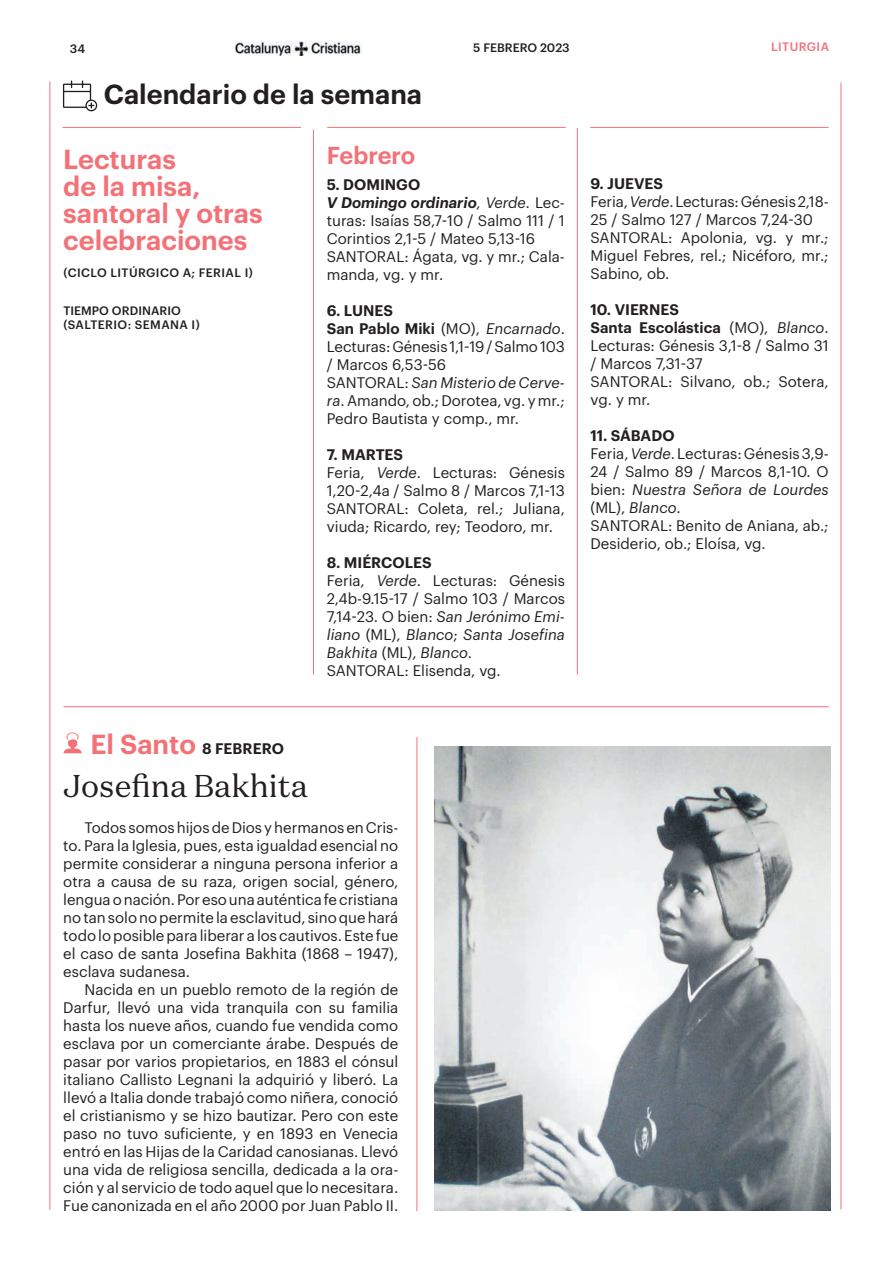
<style>
.page{position:relative;width:893px;height:1263px;background:#fff}
.page>*{position:absolute;margin:0;border:0;box-sizing:border-box;transform-origin:0 0}
.t1{font:31.5px "Domaine Text";color:#231f20}
.t2{font:600 27px/27px "Graphik";color:#f27278}
.t3{font:600 27px "Graphik";color:#231f20}
.t4{font:600 24px "Graphik";letter-spacing:-.005em;color:#f27278}
.t5{font:15px/18px "Graphik";color:#231f20}
.t6{font:600 15px "Graphik";letter-spacing:.005em;color:#231f20}
.t7{font:500 12px/13.5px "Graphik";letter-spacing:.005em;color:#231f20}
.t8{font:500 12px "Graphik";letter-spacing:.025em;color:#231f20}
.t9{font:500 12px "Graphik";color:#231f20}
.t10{font:500 12px "Graphik";letter-spacing:.035em;color:#f27278}
.s1{font-weight:600}
.s2{font-weight:600;font-style:italic}
.s3{font-style:italic}
.s4{font-size:27px;color:#f27278}
</style>
<div class="page">
<img style="left:236px;top:42px;width:125px;height:13px">
<hr style="left:577px;top:128px;width:1px;height:547px;background:#f27278">
<hr style="left:841px;top:83px;width:1px;height:1126px;background:#f27278">
<hr style="left:313px;top:130px;width:1px;height:545px;background:#f27278">
<hr style="left:63px;top:127px;width:238px;height:1px;background:#f27278">
<hr style="left:327px;top:127px;width:239px;height:1px;background:#f27278">
<hr style="left:590px;top:127px;width:239px;height:1px;background:#f27278">
<hr style="left:49px;top:82px;width:1px;height:1128px;background:#f27278">
<svg style="left:63px;top:80px;width:34px;height:31px"></svg>
<hr style="left:63px;top:706px;width:766px;height:1px;background:#f27278">
<svg style="left:64px;top:732px;width:18px;height:21px"></svg>
<hr style="left:417px;top:737px;width:1px;height:474px;background:#f27278">
<img style="left:435px;top:746px;width:395px;height:465px">
<p class="t8" style="left:70px;top:40px;width:17px">34</p>
<p class="t9" style="left:473px;top:39px;width:98px">5 FEBRERO 2023</p>
<p class="t10" style="left:771px;top:38px;width:59px">LITURGIA</p>
<h2 class="t3" style="left:104px;top:74px;width:320px">Calendario de la semana</h2>
<h2 class="t2" style="left:63px;top:143px;width:201px">Lecturas<br>de la misa, santoral y otras celebraciones</h2>
<p class="t8" style="left:63px;top:263px;width:191px">(CICLO LITÚRGICO A; FERIAL I)</p>
<p class="t7" style="left:63px;top:303px;width:138px">TIEMPO ORDINARIO (SALTERIO: SEMANA I)</p>
<h3 class="t4" style="left:327px;top:137px;width:90px">Febrero</h3>
<p class="t5" style="left:327px;top:174px;width:240px"><span class="s1">5. DOMINGO<br></span><span class="s2">V Domingo ordinario</span><span class="s3">, Verde.</span> Lec&shy;turas: Isaías 58,7-10 / Salmo 111 / 1<br>Corintios 2,1-5 / Mateo 5,13-16<br>SANTORAL: Ágata, vg. y mr.; Cala&shy;manda, vg. y mr.</p>
<p class="t5" style="left:327px;top:300px;width:240px"><span class="s1">6. LUNES<br>San Pablo Miki</span> (MO), <span class="s3">Encarnado</span>.<br>Lecturas: Génesis 1,1-19 / Salmo 103 / Marcos 6,53-56<br>SANTORAL: <span class="s3">San Misterio de Cerve&shy;ra</span>. Amando, ob.; Dorotea, vg. y mr.;<br>Pedro Bautista y comp., mr.</p>
<p class="t5" style="left:327px;top:444px;width:240px"><span class="s1">7. MARTES<br></span>Feria, <span class="s3">Verde</span>. Lecturas: Génesis<br>1,20-2,4a / Salmo 8 / Marcos 7,1-13<br>SANTORAL: Coleta, rel.; Juliana, viuda; Ricardo, rey; Teodoro, mr.</p>
<p class="t5" style="left:327px;top:552px;width:240px"><span class="s1">8. MIÉRCOLES<br></span>Feria, <span class="s3">Verde</span>. Lecturas: Génesis<br>2,4b-9.15-17 / Salmo 103 / Marcos<br>7,14-23. O bien: <span class="s3">San Jerónimo Emi&shy;liano</span> (ML), <span class="s3">Blanco</span>; <span class="s3">Santa Josefina<br>Bakhita</span> (ML), <span class="s3">Blanco</span>.<br>SANTORAL: Elisenda, vg.</p>
<p class="t6" style="left:91px;top:737px;width:195px"><span class="s4">El Santo</span> 8 FEBRERO</p>
<h1 class="t1" style="left:63px;top:766px;width:246px">Josefina Bakhita</h1>
<p class="t5" style="left:63px;top:817px;width:337px;text-align:justify;text-indent:21px">Todos somos hijos de Dios y hermanos en Cris&shy;to. Para la Iglesia, pues, esta igualdad esencial no permite considerar a ninguna persona inferior a otra a causa de su raza, origen social, género, lengua o nación. Por eso una auténtica fe cristiana no tan solo no permite la esclavitud, sino que hará todo lo posible para liberar a los cautivos. Este fue el caso de santa Josefina Bakhita (1868 – 1947), esclava sudanesa.</p>
<p class="t5" style="left:63px;top:979px;width:336px;text-align:justify;text-indent:21px">Nacida en un pueblo remoto de la región de Darfur, llevó una vida tranquila con su familia hasta los nueve años, cuando fue vendida como esclava por un comerciante árabe. Después de pasar por varios propietarios, en 1883 el cónsul italiano Callisto Legnani la adquirió y liberó. La llevó a Italia donde trabajó como niñera, conoció el cristianismo y se hizo bautizar. Pero con este paso no tuvo suficiente, y en 1893 en Venecia entró en las Hijas de la Caridad canosianas. Llevó una vida de religiosa sencilla, dedicada a la ora&shy;ción y al servicio de todo aquel que lo necesitara.<br>Fue canonizada en el año 2000 por Juan Pablo II.</p>
<p class="t5" style="left:590px;top:173px;width:240px"><span class="s1">9. JUEVES<br></span>Feria, <span class="s3">Verde</span>. Lecturas: Génesis 2,18-<br>25 / Salmo 127 / Marcos 7,24-30<br>SANTORAL: Apolonia, vg. y mr.;<br>Miguel Febres, rel.; Nicéforo, mr.;<br>Sabino, ob.</p>
<p class="t5" style="left:590px;top:299px;width:240px"><span class="s1">10. VIERNES<br>Santa Escolástica</span> (MO), <span class="s3">Blanco</span>.<br>Lecturas: Génesis 3,1-8 / Salmo 31 / Marcos 7,31-37<br>SANTORAL: Silvano, ob.; Sotera, vg. y mr.</p>
<p class="t5" style="left:590px;top:425px;width:240px"><span class="s1">11. SÁBADO<br></span>Feria, <span class="s3">Verde</span>. Lecturas: Génesis 3,9-<br>24 / Salmo 89 / Marcos 8,1-10. O bien: <span class="s3">Nuestra Señora de Lourdes </span>(ML), <span class="s3">Blanco</span>.<br>SANTORAL: Benito de Aniana, ab.;<br>Desiderio, ob.; Eloísa, vg.</p>
</div>
